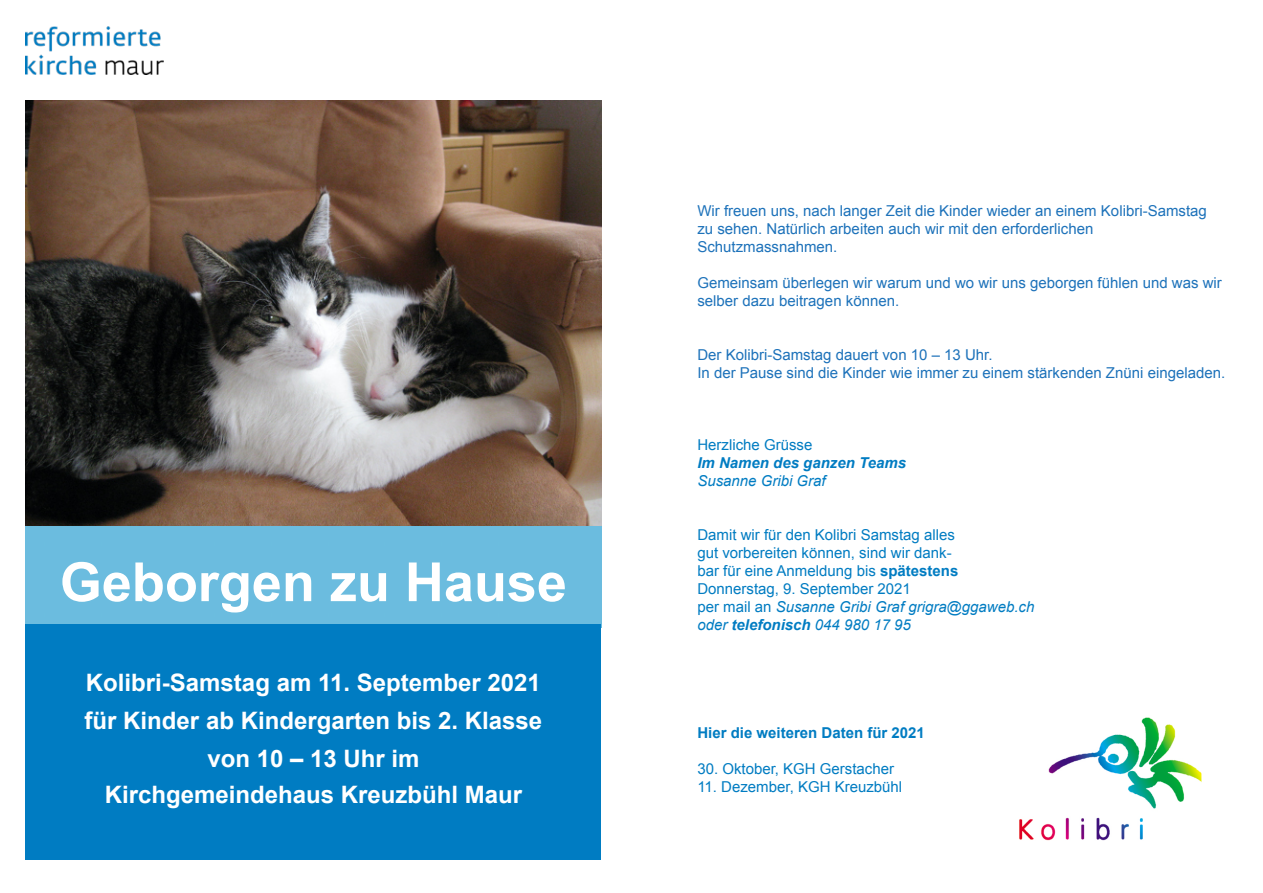
<style>
.page{position:relative;width:1263px;height:893px;background:#fff}
.page>*{position:absolute;margin:0;border:0;box-sizing:border-box;transform-origin:0 0}
.t1{font:700 54px "Arial";color:#fff}
.t2{font:700 24px/37.2px "Arial";color:#fff;text-align:center}
.t3{font:15px/18px "Arial";color:#1d72ba}
.t4{font:15px/18px "Arial";color:#007cc2}
.t5{font:700 15px "Arial";color:#007cc2}
.t6{font:italic 700 15px "Arial";color:#007cc2}
.t7{font:italic 15px "Arial";color:#007cc2}
.s1{font-weight:700}
.s2{font-style:italic}
.s3{font-weight:700;font-style:italic}
</style>
<div class="page">
<img style="left:1019px;top:717px;width:183px;height:124px">
<img style="left:26px;top:27px;width:138px;height:48px">
<img style="left:26px;top:100px;width:575px;height:525px">
<div style="left:26px;top:625px;width:575px;height:235px;background:#007cc2"></div>
<h1 class="t1" style="left:60px;top:562px;width:509px">Geborgen zu Hause</h1>
<h2 class="t2" style="left:85px;top:666px;width:459px">Kolibri-Samstag am 11. September 2021 für Kinder ab Kindergarten bis 2. Klasse von 10 – 13 Uhr im<br>Kirchgemeindehaus Kreuzbühl Maur</h2>
<p class="t3" style="left:697px;top:203px;width:511px">Wir freuen uns, nach langer Zeit die Kinder wieder an einem Kolibri-Samstag zu sehen. Natürlich arbeiten auch wir mit den erforderlichen<br>Schutzmassnahmen.</p>
<p class="t3" style="left:697px;top:275px;width:526px">Gemeinsam überlegen wir warum und wo wir uns geborgen fühlen und was wir selber dazu beitragen können.</p>
<p class="t3" style="left:697px;top:347px;width:529px">Der Kolibri-Samstag dauert von 10 – 13 Uhr.<br>In der Pause sind die Kinder wie immer zu einem stärkenden Znüni eingeladen.</p>
<p class="t4" style="left:697px;top:437px;width:117px">Herzliche Grüsse</p>
<p class="t6" style="left:697px;top:457px;width:210px">Im Namen des ganzen Teams</p>
<p class="t7" style="left:697px;top:475px;width:130px">Susanne Gribi Graf</p>
<p class="t4" style="left:697px;top:527px;width:339px">Damit wir für den Kolibri Samstag alles<br>gut vorbereiten können, sind wir dank-<br>bar für eine Anmeldung bis <span class="s1">spätestens </span>Donnerstag, 9. September 2021<br>per mail an <span class="s2">Susanne Gribi Graf grigra@ggaweb.ch oder</span> <span class="s3">telefonisch</span> <span class="s2">044 980 17 95</span></p>
<p class="t5" style="left:697px;top:727px;width:229px">Hier die weiteren Daten für 2021</p>
<p class="t4" style="left:697px;top:761px;width:198px">30. Oktober, KGH Gerstacher</p>
<p class="t4" style="left:697px;top:779px;width:206px">11. Dezember, KGH Kreuzbühl</p>
</div>
